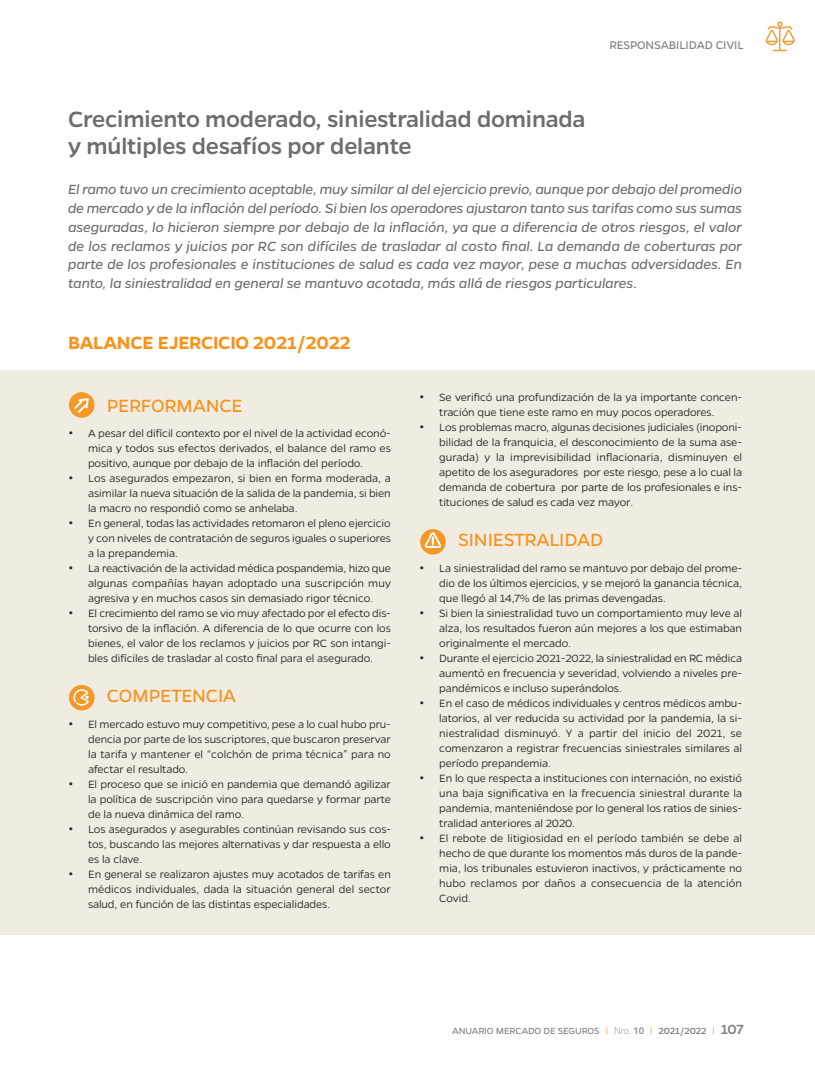
<style>
.page{position:relative;width:815px;height:1068px;background:#fff}
.page>*{position:absolute;margin:0;border:0;box-sizing:border-box;transform-origin:0 0}
.t1{font:500 25px/27.5px "Gentona";letter-spacing:-.01em;color:#6c6d70}
.t2{font:20px "Gentona";letter-spacing:-.01em;color:#f7931d}
.t3{font:600 20px "Gentona";letter-spacing:-.01em;color:#f7931d}
.t4{font:italic 15px/18.8px "Gentona";letter-spacing:-.01em;color:#6c6d70;text-align:justify}
.t5{font:12.5px "Gentona";letter-spacing:-.015em;color:#808285}
.t6{font:300 11.88px/15px "Gentona";letter-spacing:-.01em;color:#231f20;text-align:justify}
.t7{font:10px "Gentona";letter-spacing:-.01em;color:#808285}
.s1{font-family:"Gotham"}
.s2{font-family:"Foco";font-weight:300;color:#f7931d}
.s3{font-family:"Foco";font-weight:300;color:#97999c}
.s4{font-family:"Foco";font-weight:700;color:#97999c}
.s5{font-weight:500}
.s6{font-weight:500;font-size:15px}
</style>
<div class="page">
<img style="left:765px;top:21px;width:30px;height:31px">
<div style="left:0;top:370px;width:814px;height:564px;background:#f1ece2"></div>
<div style="left:69px;top:392px;width:25px;height:25px;background:#f69825;border-radius:50%"></div>
<div style="left:69px;top:392px;width:25px;height:25px;border:1px solid #f69825;border-radius:50%"></div>
<svg style="left:74px;top:398px;width:15px;height:15px"></svg>
<div style="left:69px;top:685px;width:25px;height:24px;background:#f69825;border-radius:50%"></div>
<div style="left:69px;top:684px;width:25px;height:26px;border:1px solid #f69825;border-radius:50%"></div>
<svg style="left:73px;top:688px;width:19px;height:18px"></svg>
<div style="left:420px;top:529px;width:25px;height:25px;background:#f69825;border-radius:50%"></div>
<div style="left:420px;top:529px;width:25px;height:25px;border:1px solid #f69825;border-radius:50%"></div>
<svg style="left:424px;top:532px;width:17px;height:16px"></svg>
<p class="t5" style="left:609px;top:38px;width:136px">RESPONSABILIDAD CIVIL</p>
<h1 class="t1" style="left:68px;top:104px;width:518px">Crecimiento moderado, siniestralidad dominada y múltiples desafíos por delante</h1>
<p class="t4" style="left:68px;top:181px;width:675px">El ramo tuvo un crecimiento aceptable, muy similar al del ejercicio previo, aunque por debajo del promedio de mercado y de la inflación del período. Si bien los operadores ajustaron tanto sus tarifas como sus sumas aseguradas, lo hicieron siempre por debajo de la inflación, ya que a diferencia de otros riesgos, el valor de los reclamos y juicios por RC son difíciles de trasladar al costo final. La demanda de coberturas por parte de los profesionales e instituciones de salud es cada vez mayor, pese a muchas adversidades. En tanto, la siniestralidad en general se mantuvo acotada, más allá de riesgos particulares.</p>
<h2 class="t3" style="left:68px;top:330px;width:283px">BALANCE EJERCICIO 2021/2022</h2>
<h2 class="t2" style="left:107px;top:393px;width:137px">PERFORMANCE</h2>
<p class="t6" style="left:88px;top:426px;width:304px;text-indent:-20px"><span class="s1">•</span> A pesar del difícil contexto por el nivel de la actividad econó&shy;mica y todos sus efectos derivados, el balance del ramo es positivo, aunque por debajo de la inflación del período.</p>
<p class="t6" style="left:88px;top:471px;width:304px;text-indent:-20px"><span class="s1">•</span> Los asegurados empezaron, si bien en forma moderada, a asimilar la nueva situación de la salida de la pandemia, si bien la macro no respondió como se anhelaba.</p>
<p class="t6" style="left:88px;top:516px;width:304px;text-indent:-20px"><span class="s1">•</span> En general, todas las actividades retomaron el pleno ejercicio y con niveles de contratación de seguros iguales o superiores a la prepandemia.</p>
<p class="t6" style="left:88px;top:561px;width:304px;text-indent:-20px"><span class="s1">•</span> La reactivación de la actividad médica pospandemia, hizo que algunas compañías hayan adoptado una suscripción muy agresiva y en muchos casos sin demasiado rigor técnico.</p>
<p class="t6" style="left:88px;top:606px;width:304px;text-indent:-20px"><span class="s1">•</span> El crecimiento del ramo se vio muy afectado por el efecto dis&shy;torsivo de la inflación. A diferencia de lo que ocurre con los bienes, el valor de los reclamos y juicios por RC son intangi&shy;bles difíciles de trasladar al costo final para el asegurado.</p>
<h2 class="t2" style="left:107px;top:683px;width:131px">COMPETENCIA</h2>
<p class="t6" style="left:88px;top:717px;width:304px;text-indent:-20px"><span class="s1">•</span> El mercado estuvo muy competitivo, pese a lo cual hubo pru&shy;dencia por parte de los suscriptores, que buscaron preservar la tarifa y mantener el “colchón de prima técnica” para no afectar el resultado.</p>
<p class="t6" style="left:88px;top:777px;width:304px;text-indent:-20px"><span class="s1">•</span> El proceso que se inició en pandemia que demandó agilizar la política de suscripción vino para quedarse y formar parte de la nueva dinámica del ramo.</p>
<p class="t6" style="left:88px;top:822px;width:304px;text-indent:-20px"><span class="s1">•</span> Los asegurados y asegurables continúan revisando sus cos&shy;tos, buscando las mejores alternativas y dar respuesta a ello es la clave.</p>
<p class="t6" style="left:88px;top:867px;width:304px;text-indent:-20px"><span class="s1">•</span> En general se realizaron ajustes muy acotados de tarifas en médicos individuales, dada la situación general del sector salud, en función de las distintas especialidades.</p>
<p class="t6" style="left:439px;top:390px;width:304px;text-indent:-20px"><span class="s1">•</span> Se verificó una profundización de la ya importante concen&shy;tración que tiene este ramo en muy pocos operadores.</p>
<p class="t6" style="left:439px;top:420px;width:304px;text-indent:-20px"><span class="s1">•</span> Los problemas macro, algunas decisiones judiciales (inoponi&shy;bilidad de la franquicia, el desconocimiento de la suma ase&shy;gurada) y la imprevisibilidad inflacionaria, disminuyen el apetito de los aseguradores por este riesgo, pese a lo cual la demanda de cobertura por parte de los profesionales e ins&shy;tituciones de salud es cada vez mayor.</p>
<h2 class="t2" style="left:458px;top:527px;width:146px">SINIESTRALIDAD</h2>
<p class="t6" style="left:439px;top:561px;width:304px;text-indent:-20px"><span class="s1">•</span> La siniestralidad del ramo se mantuvo por debajo del prome&shy;dio de los últimos ejercicios, y se mejoró la ganancia técnica, que llegó al 14,7% de las primas devengadas.</p>
<p class="t6" style="left:439px;top:606px;width:304px;text-indent:-20px"><span class="s1">•</span> Si bien la siniestralidad tuvo un comportamiento muy leve al alza, los resultados fueron aún mejores a los que estimaban originalmente el mercado.</p>
<p class="t6" style="left:439px;top:651px;width:304px;text-indent:-20px"><span class="s1">•</span> Durante el ejercicio 2021-2022, la siniestralidad en RC médica aumentó en frecuencia y severidad, volviendo a niveles pre&shy;pandémicos e incluso superándolos.</p>
<p class="t6" style="left:439px;top:696px;width:304px;text-indent:-20px"><span class="s1">•</span> En el caso de médicos individuales y centros médicos ambu&shy;latorios, al ver reducida su actividad por la pandemia, la si&shy;niestralidad disminuyó. Y a partir del inicio del 2021, se comenzaron a registrar frecuencias siniestrales similares al período prepandemia.</p>
<p class="t6" style="left:439px;top:771px;width:304px;text-indent:-20px"><span class="s1">•</span> En lo que respecta a instituciones con internación, no existió una baja significativa en la frecuencia siniestral durante la pandemia, manteniéndose por lo general los ratios de sinies&shy;tralidad anteriores al 2020.</p>
<p class="t6" style="left:439px;top:831px;width:304px;text-indent:-20px"><span class="s1">•</span> El rebote de litigiosidad en el período también se debe al hecho de que durante los momentos más duros de la pande&shy;mia, los tribunales estuvieron inactivos, y prácticamente no hubo reclamos por daños a consecuencia de la atención Covid.</p>
<p class="t7" style="left:452px;top:1024px;width:293px">ANUARIO MERCADO DE SEGUROS <span class="s2">I</span> <span class="s3">Nro.</span> <span class="s4">10</span> <span class="s2">I</span> <span class="s5">2021/2022</span> <span class="s2">I</span> <span class="s6">107</span></p>
</div>
